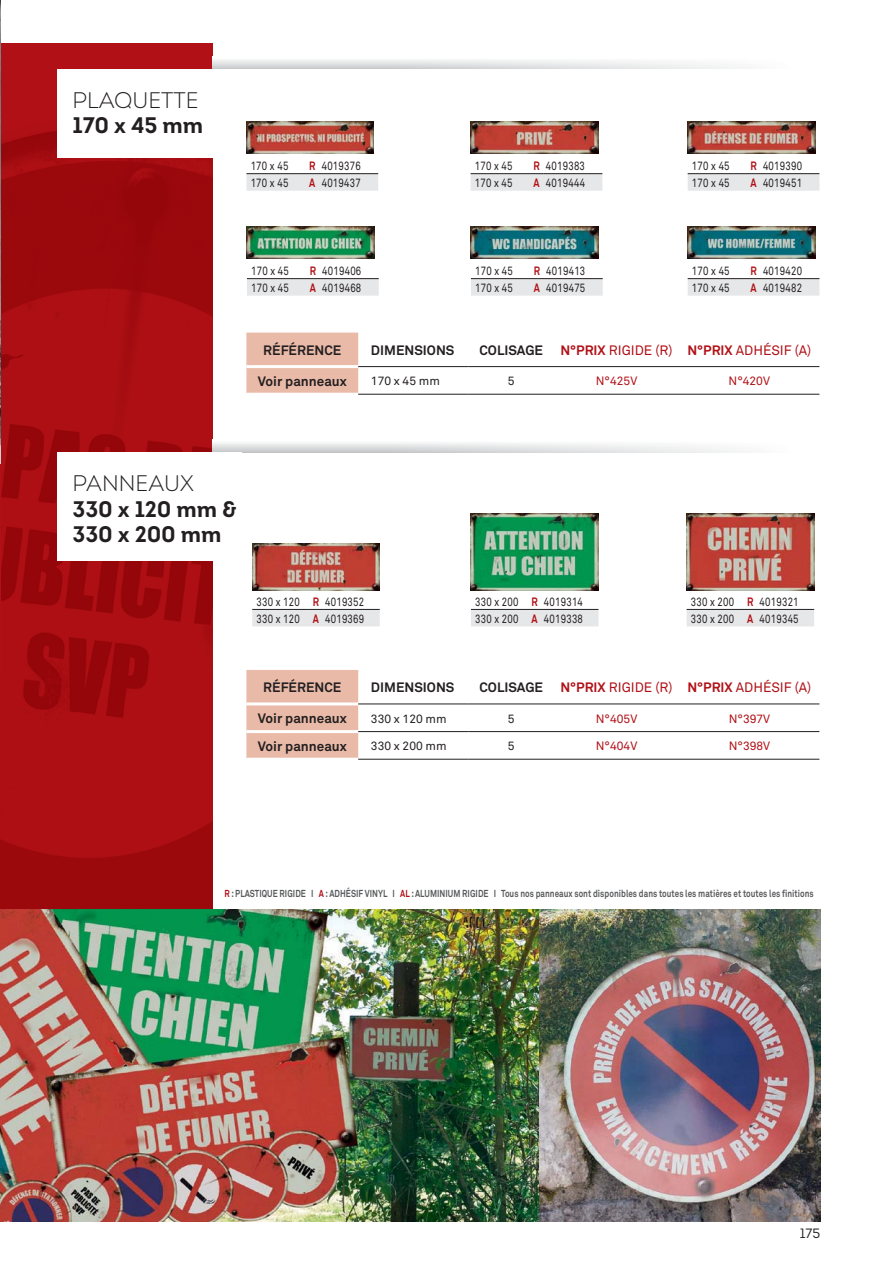
<style>
.page{position:relative;width:893px;height:1263px;background:#fff}
.page>*{position:absolute;margin:0;border:0;box-sizing:border-box;transform-origin:0 0}
.t1{font:700 22.5px/25.5px "Intro";letter-spacing:-.01em;color:#231f20}
.t2{font:300 22.5px "Intro";color:#231f20}
.t3{font:700 13.5px "Akkurat";color:#231f20}
.t4{font:13.5px "Akkurat";color:#b01016}
.t5{font:13.5px "Intro";color:#231f20}
.t6{font:12px/17.4px "Akkurat";letter-spacing:.025em;color:#231f20;scale:.8 1}
.t7{font:12px "Akkurat";color:#b01016}
.t8{font:12px "Akkurat";letter-spacing:.025em;color:#231f20}
.t9{font:700 10.05px "Akkurat";letter-spacing:.005em;color:#58595b;scale:.8 1}
.s1{font-weight:700;color:#b01016}
.s2{font-weight:700}
.s3{color:#b01016}
</style>
<div class="page">
<img style="left:1px;top:44px;width:212px;height:865px">
<div style="left:57px;top:69px;width:184px;height:89px;background:#fff"></div>
<div style="left:57px;top:452px;width:184px;height:108px;background:#fff"></div>
<div style="left:246px;top:333px;width:112px;height:60px;background:#e9baa8"></div>
<hr style="left:246px;top:365px;width:112px;height:3px;background:#fff">
<hr style="left:358px;top:366px;width:111px;height:1px;background:#231f20">
<hr style="left:469px;top:366px;width:350px;height:1px;background:#231f20">
<hr style="left:358px;top:394px;width:111px;height:1px;background:#231f20">
<hr style="left:469px;top:394px;width:350px;height:1px;background:#231f20">
<div style="left:246px;top:670px;width:112px;height:88px;background:#e9baa8"></div>
<hr style="left:246px;top:702px;width:112px;height:3px;background:#fff">
<hr style="left:246px;top:730px;width:112px;height:3px;background:#fff">
<hr style="left:358px;top:704px;width:111px;height:1px;background:#231f20">
<hr style="left:469px;top:704px;width:350px;height:1px;background:#231f20">
<hr style="left:358px;top:731px;width:111px;height:1px;background:#231f20">
<hr style="left:469px;top:731px;width:350px;height:1px;background:#231f20">
<hr style="left:358px;top:759px;width:111px;height:1px;background:#231f20">
<hr style="left:469px;top:759px;width:350px;height:1px;background:#231f20">
<div style="left:246px;top:174px;width:132px;height:17px;background:#e6e7e8"></div>
<hr style="left:246px;top:173px;width:59px;height:1px;background:#231f20">
<hr style="left:305px;top:173px;width:73px;height:1px;background:#231f20">
<img style="left:246px;top:121px;width:128px;height:33px">
<div style="left:252px;top:609px;width:128px;height:17px;background:#e6e7e8"></div>
<hr style="left:323px;top:609px;width:57px;height:1px;background:#231f20">
<img style="left:252px;top:544px;width:128px;height:46px">
<svg style="left:247px;top:279px;width:132px;height:17px;background:#e5e5e6"></svg>
<hr style="left:247px;top:278px;width:132px;height:1px;background:#231f20">
<img style="left:247px;top:226px;width:127px;height:33px">
<div style="left:471px;top:174px;width:131px;height:17px;background:#e6e7e8"></div>
<hr style="left:471px;top:173px;width:73px;height:1px;background:#231f20">
<hr style="left:544px;top:173px;width:58px;height:1px;background:#231f20">
<img style="left:471px;top:121px;width:127px;height:33px">
<div style="left:471px;top:610px;width:127px;height:16px;background:#e6e7e8"></div>
<hr style="left:471px;top:609px;width:127px;height:1px;background:#231f20">
<img style="left:471px;top:513px;width:127px;height:78px">
<svg style="left:471px;top:279px;width:132px;height:17px;background:#e5e5e6"></svg>
<hr style="left:471px;top:278px;width:132px;height:1px;background:#231f20">
<img style="left:471px;top:226px;width:127px;height:33px">
<div style="left:688px;top:174px;width:131px;height:17px;background:#e6e7e8"></div>
<hr style="left:688px;top:173px;width:131px;height:1px;background:#231f20">
<img style="left:688px;top:121px;width:127px;height:33px">
<div style="left:687px;top:610px;width:127px;height:16px;background:#e6e7e8"></div>
<hr style="left:686px;top:609px;width:128px;height:1px;background:#231f20">
<img style="left:686px;top:513px;width:128px;height:78px">
<svg style="left:688px;top:279px;width:131px;height:17px;background:#e5e5e6"></svg>
<hr style="left:688px;top:278px;width:131px;height:1px;background:#231f20">
<img style="left:688px;top:226px;width:127px;height:33px">
<img style="left:0;top:909px;width:820px;height:312px">
<img style="left:0;top:0;width:1px;height:465px">
<hr style="left:0;top:465px;width:1px;height:212px;background:#b01016">
<h1 class="t2" style="left:73px;top:92px;width:127px">PLAQUETTE</h1>
<h1 class="t1" style="left:73px;top:115px;width:132px">170 x 45 mm</h1>
<p class="t6" style="left:251px;top:158px;width:49px">170 x 45</p>
<p class="t6" style="left:309px;top:158px;width:66px"><span class="s1">R</span> 4019376</p>
<p class="t6" style="left:251px;top:176px;width:49px">170 x 45</p>
<p class="t6" style="left:309px;top:176px;width:66px"><span class="s1">A</span> 4019437</p>
<p class="t6" style="left:251px;top:263px;width:49px">170 x 45</p>
<p class="t6" style="left:310px;top:263px;width:66px"><span class="s1">R</span> 4019406</p>
<p class="t6" style="left:251px;top:280px;width:49px">170 x 45</p>
<p class="t6" style="left:310px;top:280px;width:66px"><span class="s1">A</span> 4019468</p>
<p class="t6" style="left:475px;top:158px;width:49px">170 x 45</p>
<p class="t6" style="left:533px;top:158px;width:66px"><span class="s1">R</span> 4019383</p>
<p class="t6" style="left:475px;top:176px;width:49px">170 x 45</p>
<p class="t6" style="left:533px;top:176px;width:66px"><span class="s1">A</span> 4019444</p>
<p class="t6" style="left:475px;top:263px;width:49px">170 x 45</p>
<p class="t6" style="left:534px;top:263px;width:66px"><span class="s1">R</span> 4019413</p>
<p class="t6" style="left:475px;top:280px;width:49px">170 x 45</p>
<p class="t6" style="left:534px;top:280px;width:66px"><span class="s1">A</span> 4019475</p>
<p class="t6" style="left:692px;top:158px;width:49px">170 x 45</p>
<p class="t6" style="left:750px;top:158px;width:66px"><span class="s1">R</span> 4019390</p>
<p class="t6" style="left:692px;top:176px;width:49px">170 x 45</p>
<p class="t6" style="left:750px;top:176px;width:66px"><span class="s1">A</span> 4019451</p>
<p class="t6" style="left:692px;top:263px;width:49px">170 x 45</p>
<p class="t6" style="left:750px;top:263px;width:66px"><span class="s1">R</span> 4019420</p>
<p class="t6" style="left:692px;top:280px;width:49px">170 x 45</p>
<p class="t6" style="left:750px;top:280px;width:66px"><span class="s1">A</span> 4019482</p>
<p class="t3" style="left:263px;top:345px;width:79px">RÉFÉRENCE</p>
<p class="t3" style="left:371px;top:345px;width:85px">DIMENSIONS</p>
<p class="t3" style="left:479px;top:345px;width:65px">COLISAGE</p>
<p class="t4" style="left:560px;top:345px;width:252px"><span class="s2">N°PRIX</span> RIGIDE (R) <span class="s2">N°PRIX</span> ADHÉSIF (A)</p>
<p class="t3" style="left:258px;top:376px;width:91px">Voir panneaux</p>
<p class="t8" style="left:371px;top:377px;width:70px">170 x 45 mm</p>
<p class="t8" style="left:508px;top:377px;width:8px">5</p>
<p class="t7" style="left:596px;top:377px;width:43px">N°425V</p>
<p class="t7" style="left:728px;top:377px;width:43px">N°420V</p>
<h1 class="t2" style="left:73px;top:475px;width:122px">PANNEAUX</h1>
<h1 class="t1" style="left:73px;top:498px;width:166px">330 x 120 mm &amp;<br>330 x 200 mm</h1>
<p class="t6" style="left:256px;top:594px;width:136px">330 x 120 <span class="s1">R</span> 4019352<br>330 x 120 <span class="s1">A</span> 4019369</p>
<p class="t6" style="left:475px;top:594px;width:136px">330 x 200 <span class="s1">R</span> 4019314<br>330 x 200 <span class="s1">A</span> 4019338</p>
<p class="t6" style="left:691px;top:594px;width:136px">330 x 200 <span class="s1">R</span> 4019321<br>330 x 200 <span class="s1">A</span> 4019345</p>
<p class="t3" style="left:263px;top:683px;width:79px">RÉFÉRENCE</p>
<p class="t3" style="left:371px;top:683px;width:85px">DIMENSIONS</p>
<p class="t3" style="left:479px;top:683px;width:65px">COLISAGE</p>
<p class="t4" style="left:560px;top:683px;width:252px"><span class="s2">N°PRIX</span> RIGIDE (R) <span class="s2">N°PRIX</span> ADHÉSIF (A)</p>
<p class="t3" style="left:258px;top:714px;width:91px">Voir panneaux</p>
<p class="t8" style="left:371px;top:714px;width:77px">330 x 120 mm</p>
<p class="t8" style="left:508px;top:714px;width:8px">5</p>
<p class="t7" style="left:596px;top:714px;width:43px">N°405V</p>
<p class="t7" style="left:729px;top:714px;width:43px">N°397V</p>
<p class="t3" style="left:258px;top:741px;width:91px">Voir panneaux</p>
<p class="t8" style="left:371px;top:742px;width:77px">330 x 200 mm</p>
<p class="t8" style="left:508px;top:742px;width:8px">5</p>
<p class="t7" style="left:596px;top:742px;width:43px">N°404V</p>
<p class="t7" style="left:729px;top:742px;width:43px">N°398V</p>
<p class="t9" style="left:224px;top:890px;width:738px"><span class="s3">R</span> : PLASTIQUE RIGIDE I <span class="s3">A</span> : ADHÉSIF VINYL I <span class="s3">AL</span> : ALUMINIUM RIGIDE I Tous nos panneaux sont disponibles dans toutes les matières et toutes les finitions</p>
<p class="t5" style="left:800px;top:1227px;width:22px">175</p>
</div>
